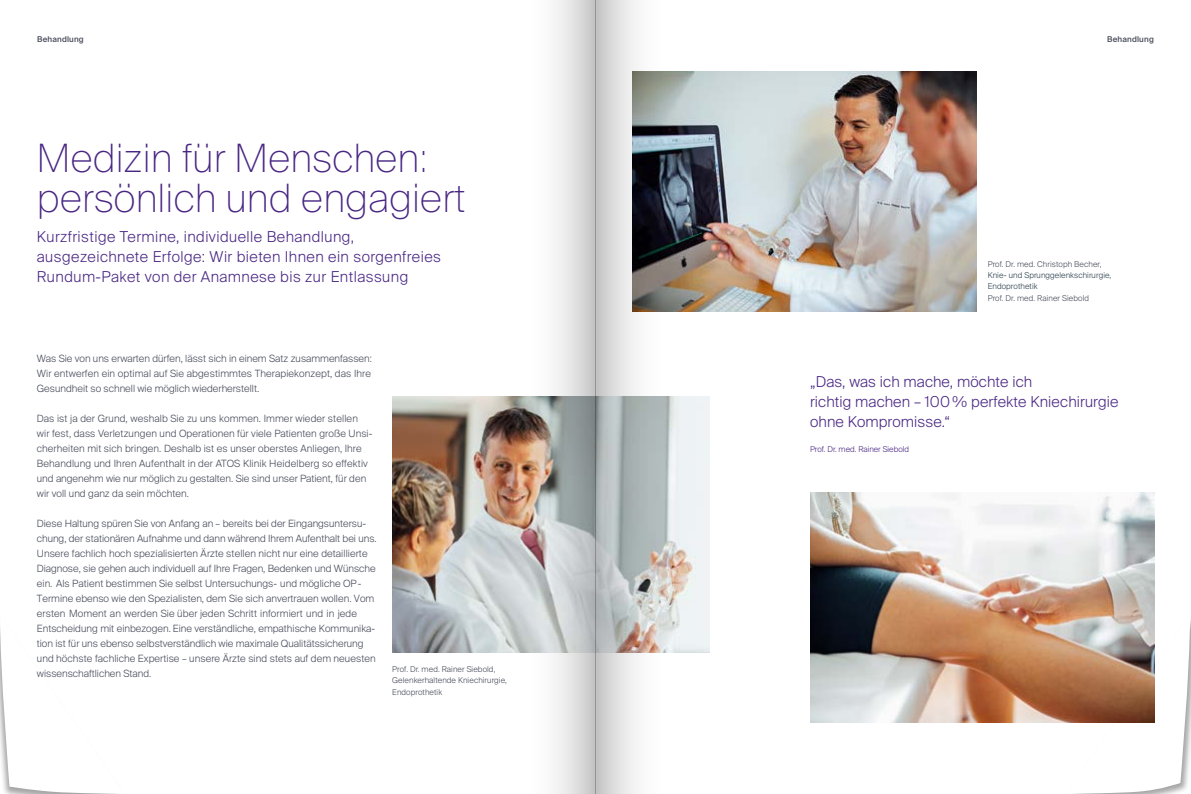
<style>
.page{position:relative;width:1191px;height:794px;background:#fff}
.page>*{position:absolute;margin:0;border:0;box-sizing:border-box;transform-origin:0 0}
.t1{font:100 39px/40px "Suisse Intl";color:#482683}
.t2{font:300 15px/20px "Suisse Intl";letter-spacing:.03em;color:#482683}
.t3{font:300 15px/20px "Suisse Intl";letter-spacing:.01em;color:#482683}
.t4{font:300 10px/15px "Suisse Intl";letter-spacing:.005em;color:#464b5a}
.t5{font:300 8px/11.2px "Suisse Intl";letter-spacing:.01em;color:#464b5a}
.t6{font:300 8px/11.2px "Suisse Intl";letter-spacing:.01em;color:#293e4c}
.t7{font:300 8px "Suisse Intl";color:#482683}
.t8{font:500 8px "Suisse Intl";letter-spacing:.02em;color:#464b5a}
</style>
<div class="page">
<svg style="left:0;top:628px;width:117px;height:166px"></svg>
<svg style="left:1065px;top:615px;width:125px;height:179px"></svg>
<img style="left:810px;top:492px;width:344px;height:230px">
<img style="left:680px;top:72px;width:296px;height:240px">
<img style="left:392px;top:397px;width:318px;height:255px">
<svg style="left:595px;top:0;width:85px;height:794px"></svg>
<svg style="left:510px;top:0;width:85px;height:794px"></svg>
<p class="t8" style="left:37px;top:34px;width:48px">Behandlung</p>
<h1 class="t1" style="left:37px;top:138px;width:430px">Medizin für Menschen: persönlich und engagiert</h1>
<h2 class="t2" style="left:37px;top:227px;width:406px">Kurzfristige Termine, individuelle Behandlung, ausgezeichnete Erfolge: Wir bieten Ihnen ein sorgenfreies<br>Rundum-Paket von der Anamnese bis zur Entlassung</h2>
<p class="t4" style="left:37px;top:351px;width:336px;text-align:justify">Was Sie von uns erwarten dürfen, lässt sich in einem Satz zusammenfassen:<br>Wir entwerfen ein optimal auf Sie abgestimmtes Therapiekonzept, das Ihre Gesundheit so schnell wie möglich wiederherstellt.</p>
<p class="t4" style="left:37px;top:411px;width:337px">Das ist ja der Grund, weshalb Sie zu uns kommen. Immer wieder stellen wir fest, dass Verletzungen und Operationen für viele Patienten große Unsi&shy;cherheiten mit sich bringen. Deshalb ist es unser oberstes Anliegen, Ihre Behandlung und Ihren Aufenthalt in der ATOS Klinik Heidelberg so effektiv und angenehm wie nur möglich zu gestalten. Sie sind unser Patient, für den wir voll und ganz da sein möchten.</p>
<p class="t4" style="left:37px;top:516px;width:341px">Diese Haltung spüren Sie von Anfang an – bereits bei der Eingangsuntersu&shy;chung, der stationären Aufnahme und dann während Ihrem Aufenthalt bei uns.<br>Unsere fachlich hoch spezialisierten Ärzte stellen nicht nur eine detaillierte Diagnose, sie gehen auch individuell auf Ihre Fragen, Bedenken und Wünsche ein. Als Patient bestimmen Sie selbst Untersuchungs- und mögliche OP-Termine ebenso wie den Spezialisten, dem Sie sich anvertrauen wollen. Vom ersten Moment an werden Sie über jeden Schritt informiert und in jede Entscheidung mit einbezogen. Eine verständliche, empathische Kommunika&shy;tion ist für uns ebenso selbstverständlich wie maximale Qualitätssicherung und höchste fachliche Expertise – unsere Ärzte sind stets auf dem neuesten wissenschaftlichen Stand.</p>
<p class="t5" style="left:392px;top:663px;width:116px">Prof. Dr. med. Rainer Siebold,<br>Gelenkerhaltende Kniechirurgie,<br>Endoprothetik</p>
<p class="t8" style="left:1107px;top:34px;width:48px">Behandlung</p>
<p class="t5" style="left:987px;top:258px;width:115px">Prof. Dr. med. Christoph Becher,</p>
<p class="t6" style="left:987px;top:270px;width:125px">Knie- und Sprunggelenkschirurgie,<br>Endoprothetik</p>
<p class="t5" style="left:987px;top:292px;width:103px">Prof. Dr. med. Rainer Siebold</p>
<h2 class="t3" style="left:810px;top:372px;width:310px">„Das, was ich mache, möchte ich<br>richtig machen – 100% perfekte Kniechirurgie ohne Kompromisse.“</h2>
<p class="t7" style="left:810px;top:444px;width:101px">Prof. Dr. med. Rainer Siebold</p>
</div>
